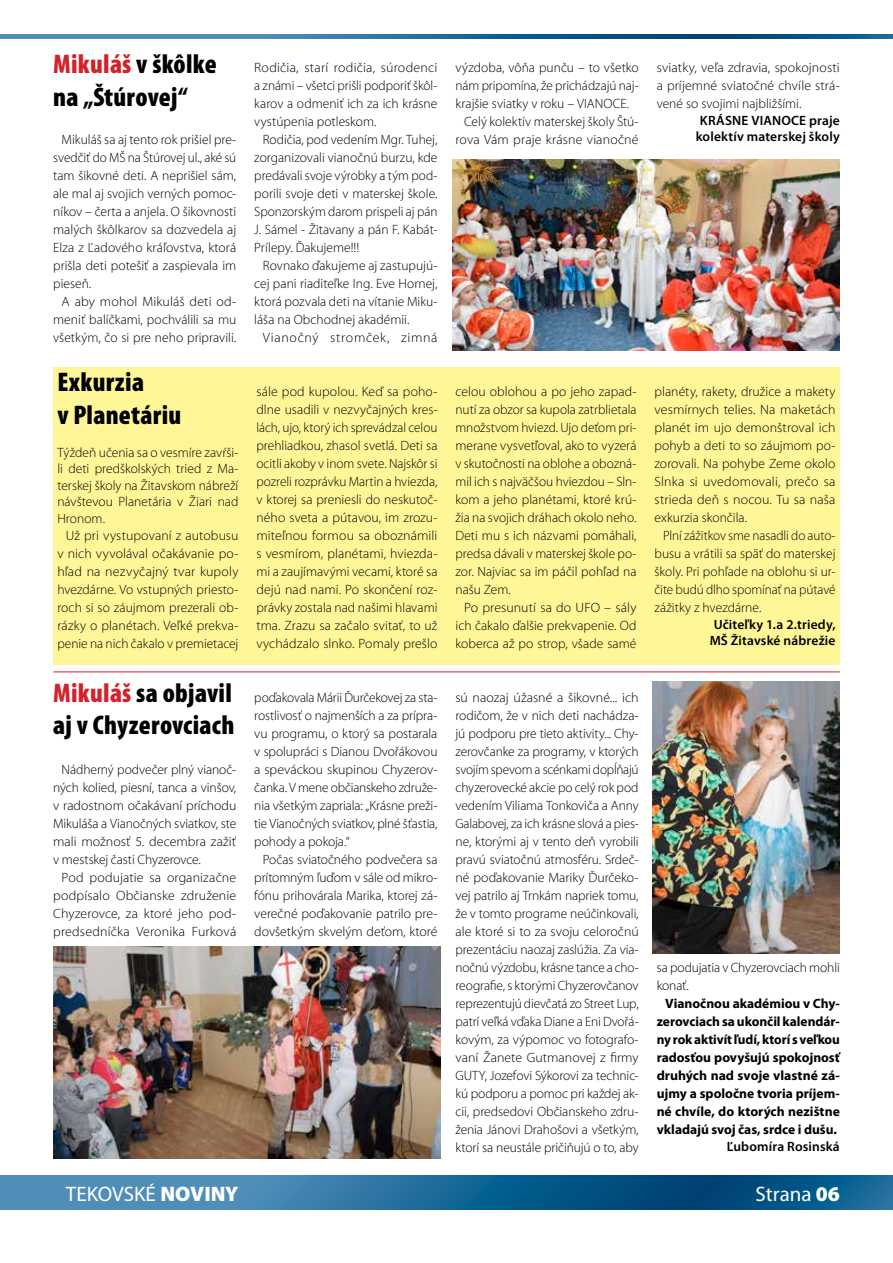
<style>
.page{position:relative;width:893px;height:1263px;background:#fff}
.page>*{position:absolute;margin:0;border:0;box-sizing:border-box;transform-origin:0 0}
.t1{font:900 condensed 27px/32.4px "Mini Pro";letter-spacing:.01em;color:#000}
.t2{font:21px "Mini Pro";color:#fff}
.t3{font:300 13.5px/18px "Mini Pro";color:#000;text-align:justify}
.t4{font:700 13.5px/18px "Mini Pro";color:#000;text-align:justify}
.t5{font:600 13.5px/16.5px "Mini Pro";letter-spacing:.01em;color:#000;text-align:center}
.t6{font:300 13.5px "Mini Pro";letter-spacing:.045em;color:#000}
.s1{color:#d2232a}
.s2{font-weight:900}
</style>
<div class="page">
<svg style="left:0;top:1176px;width:893px;height:34px;background:#236d9b"></svg>
<svg style="left:0;top:34px;width:893px;height:4px;background:#246d9c"></svg>
<div style="left:53px;top:367px;width:787px;height:297px;background:#fff797"></div>
<img style="left:453px;top:159px;width:387px;height:192px">
<img style="left:53px;top:946px;width:387px;height:213px">
<img style="left:653px;top:681px;width:187px;height:272px">
<hr style="left:53px;top:672px;width:787px;height:1px;background:#d2232a">
<h1 class="t1" style="left:53px;top:49px;width:165px"><span class="s1">Mikuláš</span> v škôlke na „Štúrovej“</h1>
<p class="t3" style="left:53px;top:131px;width:185px;text-indent:9px">Mikuláš sa aj tento rok prišiel pre&shy;svedčiť do MŠ na Štúrovej ul., aké sú tam šikovné deti. A neprišiel sám, ale mal aj svojich verných pomoc&shy;níkov – čerta a anjela. O šikovnosti malých škôlkarov sa dozvedela aj Elza z Ľadového kráľovstva, ktorá prišla deti potešiť a zaspievala im pieseň.</p>
<p class="t3" style="left:53px;top:293px;width:185px;text-indent:9px">A aby mohol Mikuláš deti od&shy;meniť balíčkami, pochválili sa mu všetkým, čo si pre neho pripravili.</p>
<h1 class="t1" style="left:57px;top:366px;width:126px">Exkurzia<br>v Planetáriu</h1>
<p class="t3" style="left:57px;top:444px;width:183px;line-height:16.5px">Týždeň učenia sa o vesmíre zavŕši&shy;li deti predškolských tried z Ma&shy;terskej školy na Žitavskom nábreží návštevou Planetária v Žiari nad Hronom.</p>
<p class="t3" style="left:57px;top:527px;width:183px;text-indent:9px">Už pri vystupovaní z autobusu v nich vyvolával očakávanie po&shy;hľad na nezvyčajný tvar kupoly hvezdárne. Vo vstupných priesto&shy;roch si so záujmom prezerali ob&shy;rázky o planétach. Veľké prekva&shy;penie na nich čakalo v premietacej</p>
<h1 class="t1" style="left:53px;top:677px;width:183px"><span class="s1">Mikuláš</span> sa objavil aj v Chyzerovciach</h1>
<p class="t3" style="left:53px;top:761px;width:185px;text-indent:9px">Nádherný podvečer plný vianoč&shy;ných kolied, piesní, tanca a vinšov, v radostnom očakávaní príchodu Mikuláša a Vianočných sviatkov, ste mali možnosť 5. decembra zažiť v mestskej časti Chyzerovce.</p>
<p class="t3" style="left:53px;top:869px;width:185px;text-indent:9px">Pod podujatie sa organizačne podpísalo Občianske združenie Chyzerovce, za ktoré jeho pod&shy;predsedníčka Veronika Furková</p>
<p class="t3" style="left:254px;top:59px;width:185px">Rodičia, starí rodičia, súrodenci a známi – všetci prišli podporiť škôl&shy;karov a odmeniť ich za ich krásne vystúpenia potleskom.</p>
<p class="t3" style="left:254px;top:131px;width:185px;text-indent:9px">Rodičia, pod vedením Mgr. Tuhej, zorganizovali vianočnú burzu, kde predávali svoje výrobky a tým pod&shy;porili svoje deti v materskej škole.<br>Sponzorským darom prispeli aj pán J. Sámel - Žitavany a pán F. Kabát-Prílepy. Ďakujeme!!!</p>
<p class="t3" style="left:254px;top:257px;width:185px;text-indent:9px">Rovnako ďakujeme aj zastupujú&shy;cej pani riaditeľke Ing. Eve Hornej, ktorá pozvala deti na vítanie Miku&shy;láša na Obchodnej akadémii.</p>
<p class="t6" style="left:263px;top:330px;width:176px">Vianočný stromček, zimná</p>
<p class="t3" style="left:455px;top:59px;width:185px">výzdoba, vôňa punču – to všetko</p>
<p class="t3" style="left:455px;top:77px;width:185px">nám pripomína, že prichádzajú naj-</p>
<p class="t3" style="left:455px;top:95px;width:175px">krajšie sviatky v roku – VIANOCE.</p>
<p class="t3" style="left:464px;top:113px;width:176px">Celý kolektív materskej školy Štú-</p>
<p class="t3" style="left:455px;top:131px;width:185px">rova Vám praje krásne vianočné</p>
<p class="t3" style="left:256px;top:383px;width:183px">sále pod kupolou. Keď sa poho&shy;dlne usadili v nezvyčajných kres&shy;lách, ujo, ktorý ich sprevádzal celou prehliadkou, zhasol svetlá. Deti sa ocitli akoby v inom svete. Najskôr si pozreli rozprávku Martin a hviezda, v ktorej sa preniesli do neskutoč&shy;ného sveta a pútavou, im zrozu&shy;miteľnou formou sa oboznámili s vesmírom, planétami, hviezda&shy;mi a zaujímavými vecami, ktoré sa dejú nad nami. Po skončení roz&shy;právky zostala nad našimi hlavami tma. Zrazu sa začalo svitať, to už vychádzalo slnko. Pomaly prešlo</p>
<p class="t3" style="left:455px;top:383px;width:183px">celou oblohou a po jeho zapad&shy;nutí za obzor sa kupola zatrblietala množstvom hviezd. Ujo deťom pri&shy;merane vysvetľoval, ako to vyzerá v skutočnosti na oblohe a obozná&shy;mil ich s najväčšou hviezdou – Sln&shy;kom a jeho planétami, ktoré krú&shy;žia na svojich dráhach okolo neho.<br>Deti mu s ich názvami pomáhali, predsa dávali v materskej škole po&shy;zor. Najviac sa im páčil pohľad na našu Zem.</p>
<p class="t3" style="left:455px;top:599px;width:183px;text-indent:9px">Po presunutí sa do UFO – sály ich čakalo ďalšie prekvapenie. Od koberca až po strop, všade samé</p>
<p class="t3" style="left:254px;top:689px;width:185px">poďakovala Márii Ďurčekovej za sta&shy;rostlivosť o najmenších a za prípra&shy;vu programu, o ktorý sa postarala v spolupráci s Dianou Dvořákovou a speváckou skupinou Chyzerov&shy;čanka. V mene občianskeho združe&shy;nia všetkým zapriala: „Krásne preži&shy;tie Vianočných sviatkov, plné šťastia, pohody a pokoja.“</p>
<p class="t3" style="left:254px;top:851px;width:185px;text-indent:9px">Počas sviatočného podvečera sa prítomným ľuďom v sále od mikro&shy;fónu prihovárala Marika, ktorej zá&shy;verečné poďakovanie patrilo pre&shy;dovšetkým skvelým deťom, ktoré</p>
<p class="t3" style="left:455px;top:689px;width:185px">sú naozaj úžasné a šikovné... ich rodičom, že v nich deti nachádza&shy;jú podporu pre tieto aktivity... Chy&shy;zerovčanke za programy, v ktorých svojím spevom a scénkami dopĺňajú chyzerovecké akcie po celý rok pod vedením Viliama Tonkoviča a Anny Galabovej, za ich krásne slová a pies&shy;ne, ktorými aj v tento deň vyrobili pravú sviatočnú atmosféru. Srdeč&shy;né poďakovanie Mariky Ďurčeko&shy;vej patrilo aj Trnkám napriek tomu, že v tomto programe neúčinkovali, ale ktoré si to za svoju celoročnú prezentáciu naozaj zaslúžia. Za via&shy;nočnú výzdobu, krásne tance a cho&shy;reografie, s ktorými Chyzerovčanov reprezentujú dievčatá zo Street Lup, patrí veľká vďaka Diane a Eni Dvořá&shy;kovým, za výpomoc vo fotografo&shy;vaní Žanete Gutmanovej z firmy GUTY, Jozefovi Sýkorovi za technic&shy;kú podporu a pomoc pri každej ak&shy;cii, predsedovi Občianskeho zdru&shy;ženia Jánovi Drahošovi a všetkým, ktorí sa neustále pričiňujú o to, aby</p>
<p class="t3" style="left:657px;top:59px;width:185px">sviatky, veľa zdravia, spokojnosti a príjemné sviatočné chvíle strá&shy;vené so svojimi najbližšími.</p>
<p class="t5" style="left:696px;top:112px;width:146px">KRÁSNE VIANOCE praje kolektív materskej školy</p>
<p class="t3" style="left:654px;top:383px;width:183px">planéty, rakety, družice a makety vesmírnych telies. Na maketách planét im ujo demonštroval ich pohyb a deti to so záujmom po&shy;zorovali. Na pohybe Zeme okolo Slnka si uvedomovali, prečo sa strieda deň s nocou. Tu sa naša exkurzia skončila.</p>
<p class="t3" style="left:654px;top:527px;width:183px;text-indent:9px">Plní zážitkov sme nasadli do auto&shy;busu a vrátili sa späť do materskej školy. Pri pohľade na oblohu si ur&shy;čite budú dlho spomínať na pútavé zážitky z hvezdárne.</p>
<p class="t5" style="left:710px;top:616px;width:127px;text-align:left">Učiteľky 1.a 2.triedy,<br>MŠ Žitavské nábrežie</p>
<p class="t3" style="left:657px;top:959px;width:185px">sa podujatia v Chyzerovciach mohli konať.</p>
<p class="t4" style="left:657px;top:995px;width:185px;text-indent:9px">Vianočnou akadémiou v Chy&shy;zerovciach sa ukončil kalendár&shy;ny rok aktivít ľudí, ktorí s veľkou radosťou povyšujú spokojnosť druhých nad svoje vlastné zá&shy;ujmy a spoločne tvoria príjem&shy;né chvíle, do ktorých nezištne vkladajú svoj čas, srdce i dušu.</p>
<p class="t5" style="left:727px;top:1138px;width:115px">Ľubomíra Rosinská</p>
<h2 class="t2" style="left:66px;top:1182px;width:174px">TEKOVSKÉ <span class="s2">NOVINY</span></h2>
<h2 class="t2" style="left:756px;top:1182px;width:86px">Strana <span class="s2">06</span></h2>
</div>
